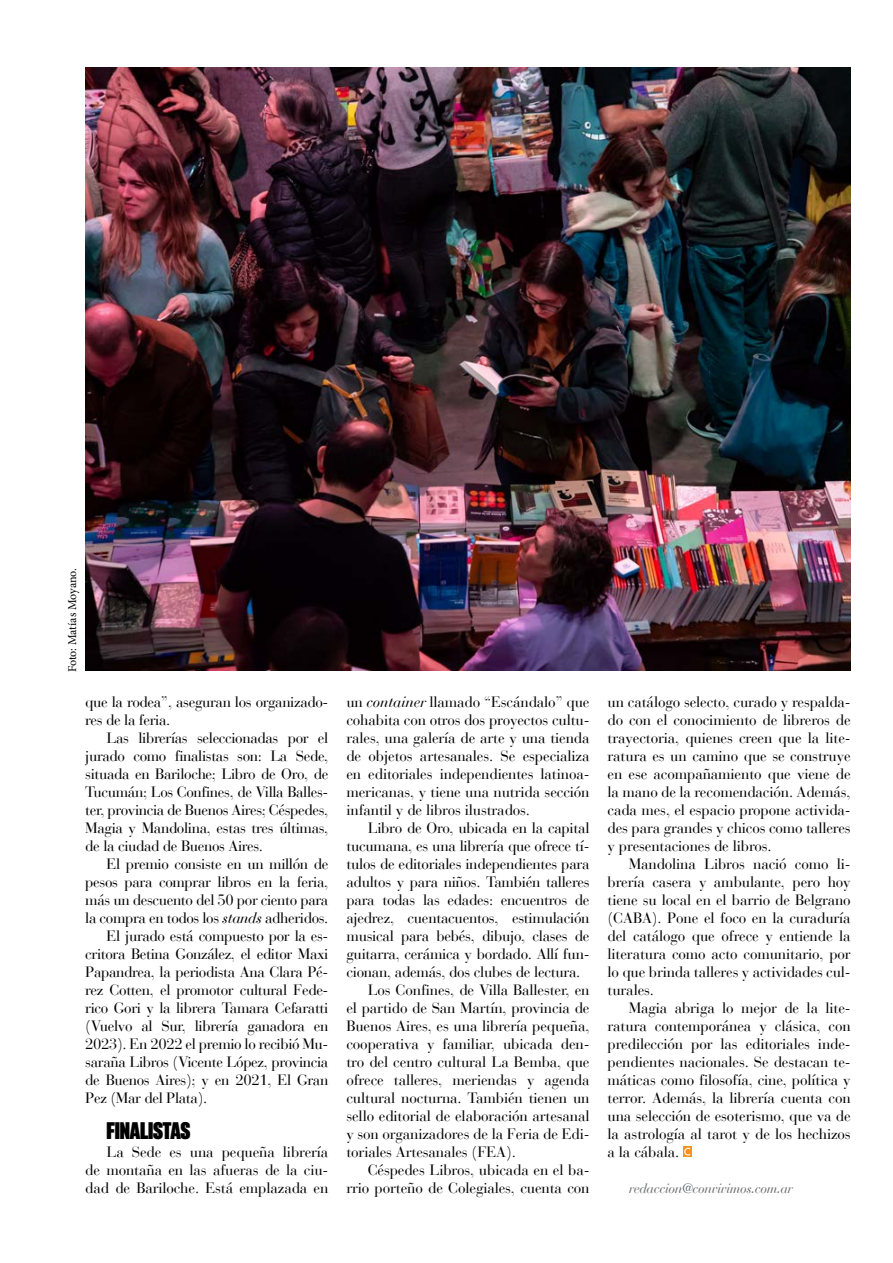
<style>
.page{position:relative;width:893px;height:1263px;background:#fff}
.page>*{position:absolute;margin:0;border:0;box-sizing:border-box;transform-origin:0 0}
.t1{font:24px "Akkordeon Ten";letter-spacing:-.01em;color:#000}
.t2{font:15px/18px "Bauer Bodoni LT";letter-spacing:-.02em;color:#000;text-align:justify}
.t3{font:italic 13.5px "Bauer Bodoni LT";letter-spacing:-.025em;color:#6d6e71}
.t4{font:12px "Minion Pro";letter-spacing:-.01em;color:#000}
.s1{font-style:italic}
</style>
<div class="page">
<svg style="left:683px;top:1146px;width:9px;height:11px"></svg>
<svg style="left:684px;top:1148px;width:6px;height:7px"></svg>
<img style="left:85px;top:67px;width:765px;height:604px">
<p class="t4" style="left:64px;top:672px;width:106px;rotate:-90deg">Foto: Matías Moyano.</p>
<p class="t2" style="left:85px;top:693px;width:245px">que la rodea”, aseguran los organizado&shy;res de la feria.</p>
<p class="t2" style="left:85px;top:729px;width:245px;text-indent:21px">Las librerías seleccionadas por el jurado como finalistas son: La Sede, situada en Bariloche; Libro de Oro, de Tucumán; Los Confines, de Villa Balles&shy;ter, provincia de Buenos Aires; Céspedes, Magia y Mandolina, estas tres últimas, de la ciudad de Buenos Aires.</p>
<p class="t2" style="left:107px;top:855px;width:223px">El premio consiste en un millón de</p>
<p class="t2" style="left:85px;top:873px;width:245px">pesos para comprar libros en la feria,</p>
<p class="t2" style="left:85px;top:891px;width:245px">más un descuento del 50 por ciento para</p>
<p class="t2" style="left:85px;top:909px;width:245px">la compra en todos los <span class="s1">stands</span> adheridos.</p>
<p class="t2" style="left:107px;top:927px;width:223px">El jurado está compuesto por la es-</p>
<p class="t2" style="left:85px;top:945px;width:245px">critora Betina González, el editor Maxi</p>
<p class="t2" style="left:85px;top:963px;width:245px">Papandrea, la periodista Ana Clara Pé-</p>
<p class="t2" style="left:85px;top:981px;width:245px">rez Cotten, el promotor cultural Fede-</p>
<p class="t2" style="left:85px;top:999px;width:245px">rico Gori y la librera Tamara Cefaratti</p>
<p class="t2" style="left:85px;top:1017px;width:245px">(Vuelvo al Sur, librería ganadora en</p>
<p class="t2" style="left:85px;top:1035px;width:245px">2023). En 2022 el premio lo recibió Mu-</p>
<p class="t2" style="left:85px;top:1053px;width:245px">saraña Libros (Vicente López, provincia</p>
<p class="t2" style="left:85px;top:1071px;width:245px">de Buenos Aires); y en 2021, El Gran</p>
<p class="t2" style="left:85px;top:1089px;width:124px">Pez (Mar del Plata).</p>
<h1 class="t1" style="left:107px;top:1117px;width:85px">FINALISTAS</h1>
<p class="t2" style="left:85px;top:1143px;width:245px;text-indent:21px">La Sede es una pequeña librería de montaña en las afueras de la ciu&shy;dad de Bariloche. Está emplazada en</p>
<p class="t2" style="left:346px;top:693px;width:245px">un <span class="s1">container</span> llamado “Escándalo” que cohabita con otros dos proyectos cultu&shy;rales, una galería de arte y una tienda de objetos artesanales. Se especializa en editoriales independientes latinoa&shy;mericanas, y tiene una nutrida sección infantil y de libros ilustrados.</p>
<p class="t2" style="left:368px;top:819px;width:223px">Libro de Oro, ubicada en la capital</p>
<p class="t2" style="left:346px;top:837px;width:245px">tucumana, es una librería que ofrece tí-</p>
<p class="t2" style="left:346px;top:855px;width:245px">tulos de editoriales independientes para</p>
<p class="t2" style="left:346px;top:873px;width:245px">adultos y para niños. También talleres</p>
<p class="t2" style="left:346px;top:891px;width:245px">para todas las edades: encuentros de</p>
<p class="t2" style="left:346px;top:909px;width:245px">ajedrez, cuentacuentos, estimulación</p>
<p class="t2" style="left:346px;top:927px;width:245px">musical para bebés, dibujo, clases de</p>
<p class="t2" style="left:346px;top:945px;width:245px">guitarra, cerámica y bordado. Allí fun-</p>
<p class="t2" style="left:346px;top:963px;width:235px">cionan, además, dos clubes de lectura.</p>
<p class="t2" style="left:368px;top:981px;width:223px">Los Confines, de Villa Ballester, en</p>
<p class="t2" style="left:346px;top:999px;width:245px">el partido de San Martín, provincia de</p>
<p class="t2" style="left:346px;top:1017px;width:245px">Buenos Aires, es una librería pequeña,</p>
<p class="t2" style="left:346px;top:1035px;width:245px">cooperativa y familiar, ubicada den-</p>
<p class="t2" style="left:346px;top:1053px;width:245px">tro del centro cultural La Bemba, que</p>
<p class="t2" style="left:346px;top:1071px;width:245px">ofrece talleres, meriendas y agenda</p>
<p class="t2" style="left:346px;top:1089px;width:245px">cultural nocturna. También tienen un</p>
<p class="t2" style="left:346px;top:1107px;width:245px">sello editorial de elaboración artesanal</p>
<p class="t2" style="left:346px;top:1125px;width:245px">y son organizadores de la Feria de Edi-</p>
<p class="t2" style="left:346px;top:1143px;width:171px">toriales Artesanales (FEA).</p>
<p class="t2" style="left:368px;top:1161px;width:223px">Céspedes Libros, ubicada en el ba-</p>
<p class="t2" style="left:346px;top:1179px;width:245px">rrio porteño de Colegiales, cuenta con</p>
<p class="t2" style="left:608px;top:693px;width:245px">un catálogo selecto, curado y respalda&shy;do con el conocimiento de libreros de trayectoria, quienes creen que la lite&shy;ratura es un camino que se construye en ese acompañamiento que viene de la mano de la recomendación. Además, cada mes, el espacio propone activida&shy;des para grandes y chicos como talleres y presentaciones de libros.</p>
<p class="t2" style="left:608px;top:855px;width:245px;text-indent:21px">Mandolina Libros nació como li&shy;brería casera y ambulante, pero hoy tiene su local en el barrio de Belgrano (CABA). Pone el foco en la curaduría del catálogo que ofrece y entiende la literatura como acto comunitario, por lo que brinda talleres y actividades cul&shy;turales.</p>
<p class="t2" style="left:608px;top:999px;width:245px;text-indent:21px">Magia abriga lo mejor de la lite&shy;ratura contemporánea y clásica, con predilección por las editoriales inde&shy;pendientes nacionales. Se destacan te&shy;máticas como filosofía, cine, política y terror. Además, la librería cuenta con una selección de esoterismo, que va de la astrología al tarot y de los hechizos a la cábala.</p>
<p class="t3" style="left:629px;top:1180px;width:166px">redaccion@convivimos.com.ar</p>
</div>
